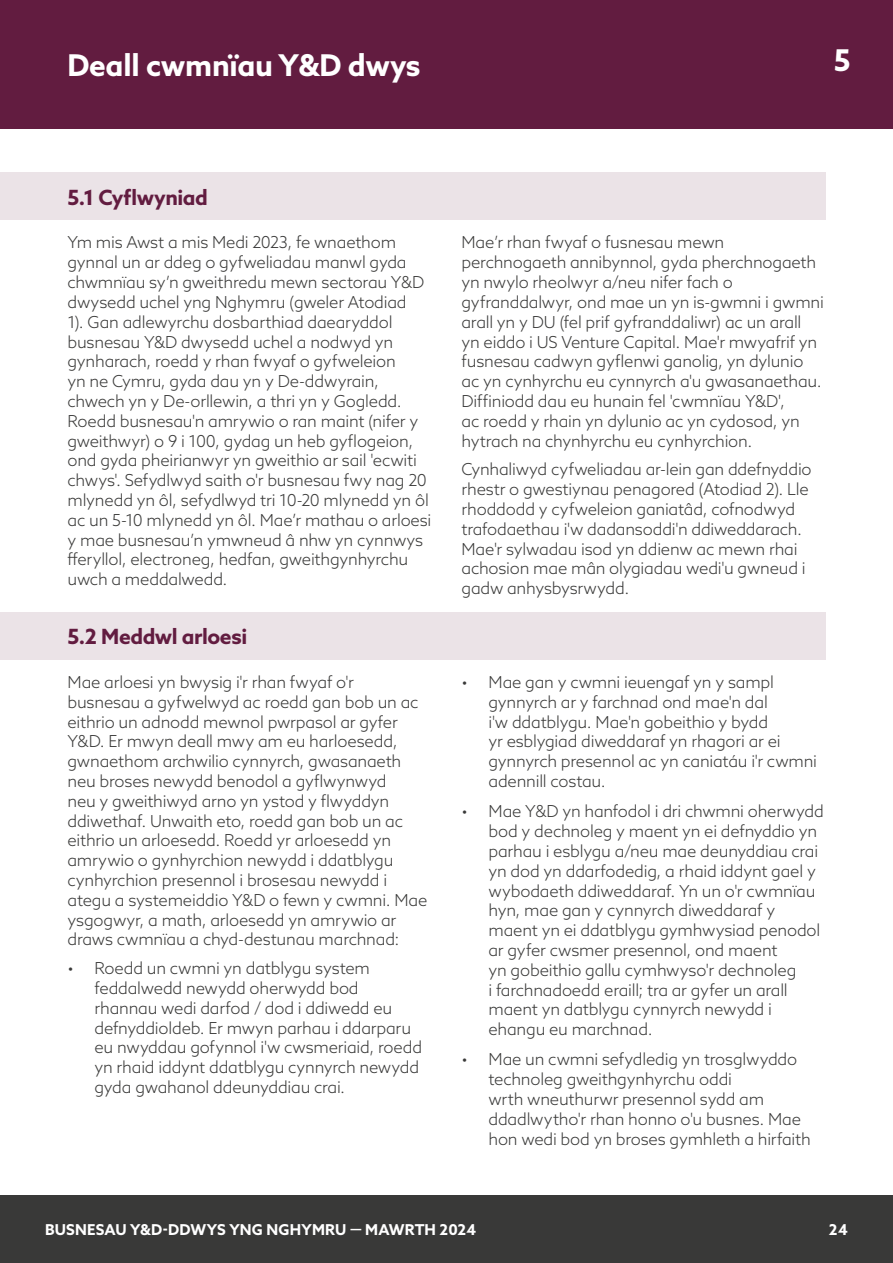
<style>
.page{position:relative;width:893px;height:1263px;background:#fff}
.page>*{position:absolute;margin:0;border:0;box-sizing:border-box;transform-origin:0 0}
.Chapter_Title{font:700 30px "Azo Sans";letter-spacing:-.01em;color:#fff}
.Sub-heading{font:700 21px "Azo Sans";letter-spacing:-.02em;color:#621c40}
.Body_Text_Single_Col{font:300 16.5px/19.8px "Azo Sans";letter-spacing:-.015em;color:#393938}
.t1{font:700 15px "Azo Sans";letter-spacing:.015em;color:#fff}
</style>
<div class="page">
<div style="left:0;top:0;width:893px;height:129px;background:#621c40"></div>
<div style="left:0;top:172px;width:825px;height:48px;background:#ebe3e7"></div>
<div style="left:0;top:612px;width:825px;height:48px;background:#ebe3e7"></div>
<div style="left:0;top:1195px;width:893px;height:68px;background:#393938"></div>
<h1 class="Chapter_Title" style="left:68px;top:46px;width:355px">Deall cwmnïau Y&amp;D dwys</h1>
<h1 class="Chapter_Title" style="left:834px;top:40px;width:18px">5</h1>
<h2 class="Sub-heading" style="left:68px;top:183px;width:142px">5.1 Cyflwyniad</h2>
<p class="Body_Text_Single_Col" style="left:68px;top:232px;width:365px">Ym mis Awst a mis Medi 2023, fe wnaethom gynnal un ar ddeg o gyfweliadau manwl gyda chwmnïau sy’n gweithredu mewn sectorau Y&amp;D dwysedd uchel yng Nghymru (gweler Atodiad<br>1). Gan adlewyrchu dosbarthiad daearyddol busnesau Y&amp;D dwysedd uchel a nodwyd yn gynharach, roedd y rhan fwyaf o gyfweleion<br>yn ne Cymru, gyda dau yn y De-ddwyrain, chwech yn y De-orllewin, a thri yn y Gogledd.<br>Roedd busnesau'n amrywio o ran maint (nifer y gweithwyr) o 9 i 100, gydag un heb gyflogeion, ond gyda pheirianwyr yn gweithio ar sail 'ecwiti chwys'. Sefydlwyd saith o'r busnesau fwy nag 20 mlynedd yn ôl, sefydlwyd tri 10-20 mlynedd yn ôl ac un 5-10 mlynedd yn ôl. Mae’r mathau o arloesi y mae busnesau’n ymwneud â nhw yn cynnwys fferyllol, electroneg, hedfan, gweithgynhyrchu uwch a meddalwedd.</p>
<p class="Body_Text_Single_Col" style="left:461px;top:232px;width:364px">Mae’r rhan fwyaf o fusnesau mewn perchnogaeth annibynnol, gyda pherchnogaeth yn nwylo rheolwyr a/neu nifer fach o gyfranddalwyr, ond mae un yn is-gwmni i gwmni arall yn y DU (fel prif gyfranddaliwr) ac un arall yn eiddo i US Venture Capital. Mae'r mwyafrif yn fusnesau cadwyn gyflenwi ganolig, yn dylunio ac yn cynhyrchu eu cynnyrch a'u gwasanaethau.<br>Diffiniodd dau eu hunain fel 'cwmnïau Y&amp;D',<br>ac roedd y rhain yn dylunio ac yn cydosod, yn hytrach na chynhyrchu eu cynhyrchion.</p>
<p class="Body_Text_Single_Col" style="left:461px;top:459px;width:352px">Cynhaliwyd cyfweliadau ar-lein gan ddefnyddio rhestr o gwestiynau penagored (Atodiad 2). Lle rhoddodd y cyfweleion ganiatâd, cofnodwyd trafodaethau i'w dadansoddi'n ddiweddarach.<br>Mae'r sylwadau isod yn ddienw ac mewn rhai achosion mae mân olygiadau wedi'u gwneud i gadw anhysbysrwydd.</p>
<h2 class="Sub-heading" style="left:68px;top:623px;width:181px">5.2 Meddwl arloesi</h2>
<p class="Body_Text_Single_Col" style="left:68px;top:672px;width:361px">Mae arloesi yn bwysig i'r rhan fwyaf o'r busnesau a gyfwelwyd ac roedd gan bob un ac eithrio un adnodd mewnol pwrpasol ar gyfer Y&amp;D. Er mwyn deall mwy am eu harloesedd, gwnaethom archwilio cynnyrch, gwasanaeth neu broses newydd benodol a gyflwynwyd<br>neu y gweithiwyd arno yn ystod y flwyddyn ddiwethaf. Unwaith eto, roedd gan bob un ac eithrio un arloesedd. Roedd yr arloesedd yn amrywio o gynhyrchion newydd i ddatblygu cynhyrchion presennol i brosesau newydd i ategu a systemeiddio Y&amp;D o fewn y cwmni. Mae ysgogwyr, a math, arloesedd yn amrywio ar draws cwmnïau a chyd-destunau marchnad:</p>
<p class="Body_Text_Single_Col" style="left:94px;top:958px;width:329px;text-indent:-27px">• Roedd un cwmni yn datblygu system feddalwedd newydd oherwydd bod rhannau wedi darfod / dod i ddiwedd eu defnyddioldeb. Er mwyn parhau i ddarparu eu nwyddau gofynnol i'w cwsmeriaid, roedd yn rhaid iddynt ddatblygu cynnyrch newydd gyda gwahanol ddeunyddiau crai.</p>
<p class="Body_Text_Single_Col" style="left:488px;top:672px;width:330px;text-indent:-27px">• Mae gan y cwmni ieuengaf yn y sampl gynnyrch ar y farchnad ond mae'n dal<br>i'w ddatblygu. Mae'n gobeithio y bydd<br>yr esblygiad diweddaraf yn rhagori ar ei gynnyrch presennol ac yn caniatáu i'r cwmni adennill costau.</p>
<p class="Body_Text_Single_Col" style="left:488px;top:801px;width:337px;text-indent:-27px">• Mae Y&amp;D yn hanfodol i dri chwmni oherwydd bod y dechnoleg y maent yn ei defnyddio yn parhau i esblygu a/neu mae deunyddiau crai yn dod yn ddarfodedig, a rhaid iddynt gael y wybodaeth ddiweddaraf. Yn un o'r cwmnïau hyn, mae gan y cynnyrch diweddaraf y maent yn ei ddatblygu gymhwysiad penodol ar gyfer cwsmer presennol, ond maent<br>yn gobeithio gallu cymhwyso'r dechnoleg<br>i farchnadoedd eraill; tra ar gyfer un arall maent yn datblygu cynnyrch newydd i ehangu eu marchnad.</p>
<p class="Body_Text_Single_Col" style="left:488px;top:1049px;width:324px;text-indent:-27px">• Mae un cwmni sefydledig yn trosglwyddo technoleg gweithgynhyrchu oddi<br>wrth wneuthurwr presennol sydd am ddadlwytho'r rhan honno o'u busnes. Mae hon wedi bod yn broses gymhleth a hirfaith</p>
<p class="t1" style="left:45px;top:1219px;width:433px">BUSNESAU Y&amp;D-DDWYS YNG NGHYMRU — MAWRTH 2024</p>
<p class="t1" style="left:829px;top:1219px;width:21px">24</p>
</div>
